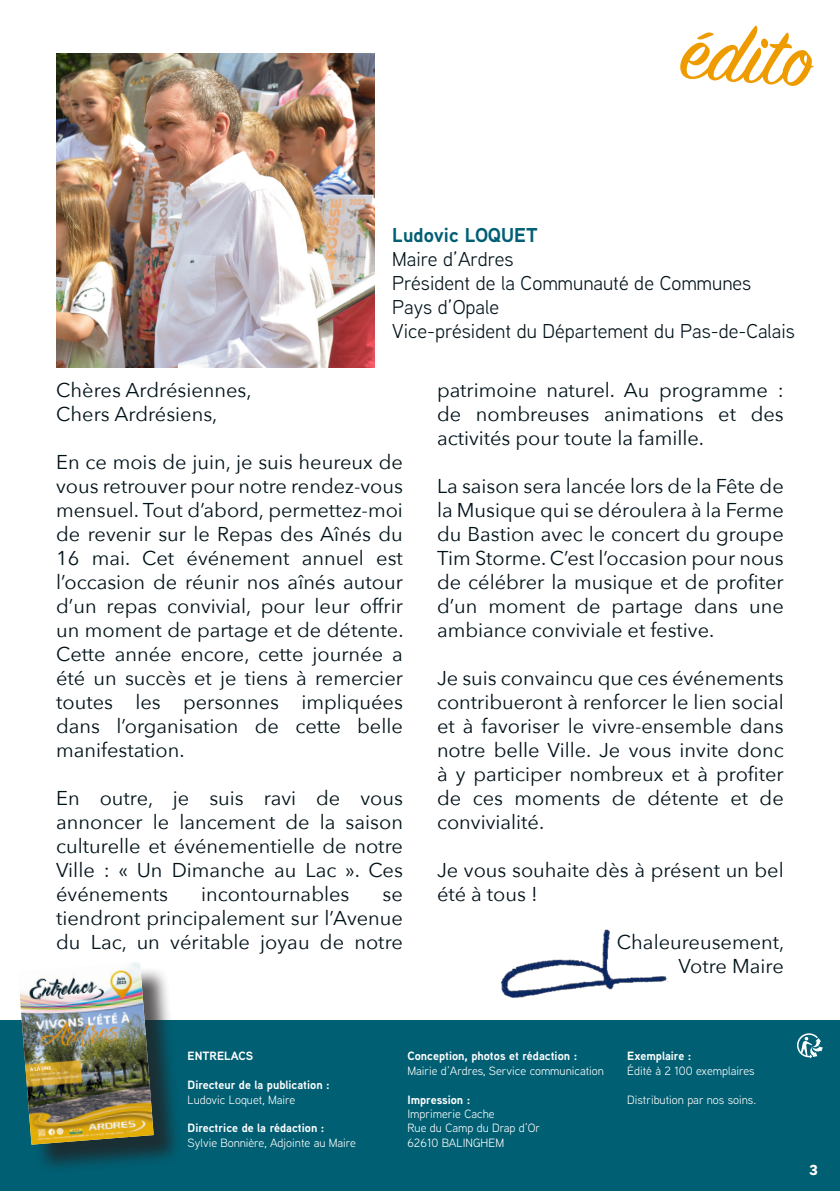
<style>
.page{position:relative;width:840px;height:1191px;background:#fff}
.page>*{position:absolute;margin:0;border:0;box-sizing:border-box;transform-origin:0 0}
.t1{font:90px "Sign Painter House Script";color:#ee9b00}
.t2{font:20px/24px "Avenir Next";color:#001219;text-align:justify}
.t3{font:20px "Aaux Next";color:#001219}
.t4{font:700 20px "Aaux Next";color:#005f73}
.t5{font:700 14px "Avenir Next";color:#fff}
.t6{font:12px "Aaux Next";color:#fff}
.t7{font:700 12px "Aaux Next";color:#fff}
</style>
<div class="page">
<img style="left:57px;top:54px;width:317px;height:313px">
<div style="left:0;top:1020px;width:839px;height:171px;background:#005f73"></div>
<div style="left:22px;top:966px;width:160px;height:207px;background:#231f20;opacity:.75"></div>
<img style="left:19px;top:962px;width:134px;height:182px">
<svg style="left:797px;top:1033px;width:25px;height:25px"></svg>
<img style="left:501px;top:929px;width:168px;height:69px">
<p class="t1" style="left:684px;top:-5px;width:134px;rotate:4deg">édito</p>
<p class="t4" style="left:392px;top:221px;width:147px">Ludovic LOQUET</p>
<p class="t3" style="left:392px;top:245px;width:123px">Maire d’Ardres</p>
<p class="t3" style="left:392px;top:269px;width:360px">Président de la Communauté de Communes</p>
<p class="t3" style="left:392px;top:293px;width:108px">Pays d’Opale</p>
<p class="t3" style="left:392px;top:317px;width:404px">Vice-président du Département du Pas-de-Calais</p>
<p class="t2" style="left:56px;top:377px;width:197px">Chères Ardrésiennes,</p>
<p class="t2" style="left:56px;top:401px;width:163px">Chers Ardrésiens,</p>
<p class="t2" style="left:56px;top:449px;width:348px">En ce mois de juin, je suis heureux de vous retrouver pour notre rendez-vous mensuel. Tout d’abord, permettez-moi de revenir sur le Repas des Aînés du 16 mai. Cet événement annuel est l’occasion de réunir nos aînés autour d’un repas convivial, pour leur offrir un moment de partage et de détente.<br>Cette année encore, cette journée a été un succès et je tiens à remercier toutes les personnes impliquées dans l’organisation de cette belle manifestation.</p>
<p class="t2" style="left:56px;top:785px;width:348px">En outre, je suis ravi de vous annoncer le lancement de la saison culturelle et événementielle de notre Ville : « Un Dimanche au Lac ». Ces événements</p>
<p class="t2" style="left:201px;top:881px;width:150px">incontournables</p>
<p class="t2" style="left:56px;top:881px;width:348px;text-indent:326px">se tiendront principalement sur l’Avenue du Lac, un véritable joyau de notre</p>
<p class="t2" style="left:437px;top:377px;width:348px">patrimoine naturel. Au programme : de nombreuses animations et des activités pour toute la famille.</p>
<p class="t2" style="left:437px;top:473px;width:348px">La saison sera lancée lors de la Fête de la Musique qui se déroulera à la Ferme du Bastion avec le concert du groupe Tim Storme. C’est l’occasion pour nous de célébrer la musique et de profiter d’un moment de partage dans une ambiance conviviale et festive.</p>
<p class="t2" style="left:437px;top:665px;width:348px">Je suis convaincu que ces événements contribueront à renforcer le lien social et à favoriser le vivre-ensemble dans notre belle Ville. Je vous invite donc à y participer nombreux et à profiter de ces moments de détente et de convivialité.</p>
<p class="t2" style="left:437px;top:857px;width:348px">Je vous souhaite dès à présent un bel été à tous !</p>
<p class="t2" style="left:616px;top:929px;width:169px">Chaleureusement,</p>
<p class="t2" style="left:678px;top:953px;width:107px">Votre Maire</p>
<p class="t7" style="left:187px;top:1047px;width:67px">ENTRELACS</p>
<p class="t7" style="left:187px;top:1076px;width:144px">Directeur de la publication :</p>
<p class="t6" style="left:187px;top:1091px;width:109px">Ludovic Loquet, Maire</p>
<p class="t7" style="left:187px;top:1119px;width:138px">Directrice de la rédaction :</p>
<p class="t6" style="left:187px;top:1134px;width:170px">Sylvie Bonnière, Adjointe au Maire</p>
<p class="t7" style="left:407px;top:1047px;width:171px">Conception, photos et rédaction :</p>
<p class="t6" style="left:407px;top:1062px;width:198px">Mairie d’Ardres, Service communication</p>
<p class="t7" style="left:407px;top:1091px;width:65px">Impression :</p>
<p class="t6" style="left:407px;top:1105px;width:89px">Imprimerie Cache</p>
<p class="t6" style="left:407px;top:1120px;width:134px">Rue du Camp du Drap d’Or</p>
<p class="t6" style="left:407px;top:1134px;width:98px">62610 BALINGHEM</p>
<p class="t7" style="left:627px;top:1047px;width:66px">Exemplaire :</p>
<p class="t6" style="left:627px;top:1062px;width:129px">Édité à 2 100 exemplaires</p>
<p class="t6" style="left:627px;top:1091px;width:130px">Distribution par nos soins.</p>
<p class="t5" style="left:808px;top:1158px;width:11px">3</p>
</div>
